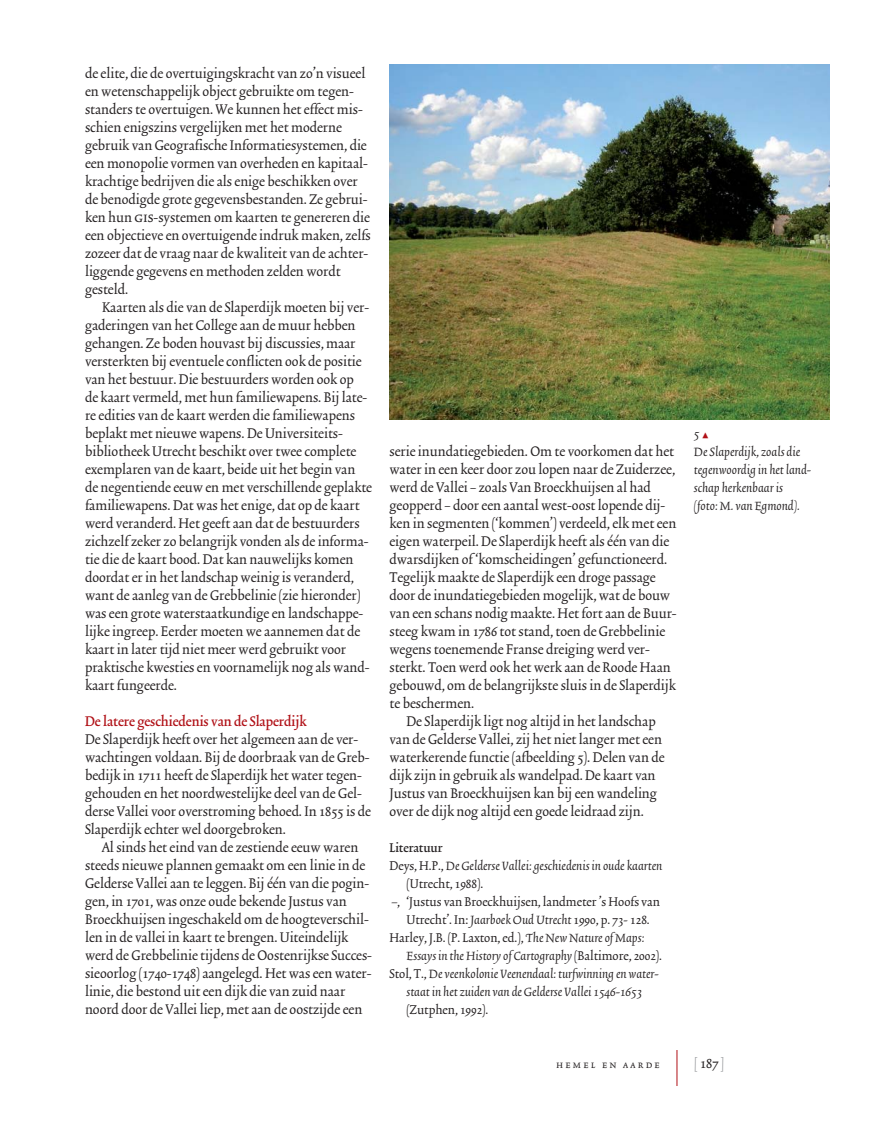
<style>
.page{position:relative;width:893px;height:1127px;background:#fff}
.page>*{position:absolute;margin:0;border:0;box-sizing:border-box;transform-origin:0 0}
.t1{font:16.5px "Trinite No 2 Rom Con";color:#231f20}
.t2{font:16.5px "Trinite No 2 Med Con";color:#b01016}
.t3{font:italic 15px/18px "Trinite No 2";color:#231f20}
.t4{font:15px "Trinite No 2 Rom Con";color:#231f20}
.t5{font:15px "Trinite No 2 Med Con";color:#231f20}
.t6{font:12px "Trinite No 2 Rom Con Exp";letter-spacing:.185em;color:#231f20}
.s1{font-family:"Trinite No 2 Rom Con Exp"}
.s2{font-family:"Trinite No 2 Rom Con";font-style:normal}
.s3{font-family:"Trinite No 2";font-style:italic}
.s4{font-family:"Newspaper Pi BT";font-style:normal;font-size:7.5px;color:#b01016}
.s5{color:#939598}
</style>
<div class="page">
<hr style="left:677px;top:1050px;width:1px;height:36px;background:#b01016">
<img style="left:389px;top:64px;width:440px;height:356px">
<p class="t1" style="left:85px;top:66px;width:282px">de elite, die de overtuigingskracht van zo’n visueel</p>
<p class="t1" style="left:85px;top:84px;width:270px">en wetenschappelijk object gebruikte om tegen-</p>
<p class="t1" style="left:85px;top:102px;width:279px">standers te overtuigen. We kunnen het effect mis-</p>
<p class="t1" style="left:85px;top:120px;width:258px">schien enigszins vergelijken met het moderne</p>
<p class="t1" style="left:85px;top:138px;width:283px">gebruik van Geografische Informatiesystemen, die</p>
<p class="t1" style="left:85px;top:156px;width:284px">een monopolie vormen van overheden en kapitaal-</p>
<p class="t1" style="left:85px;top:174px;width:274px">krachtige bedrijven die als enige beschikken over</p>
<p class="t1" style="left:85px;top:192px;width:284px">de benodigde grote gegevensbestanden. Ze gebrui-</p>
<p class="t1" style="left:85px;top:210px;width:286px">ken hun <span class="s1">gis</span>-systemen om kaarten te genereren die</p>
<p class="t1" style="left:85px;top:228px;width:287px">een objectieve en overtuigende indruk maken, zelfs</p>
<p class="t1" style="left:85px;top:246px;width:285px">zozeer dat de vraag naar de kwaliteit van de achter-</p>
<p class="t1" style="left:85px;top:264px;width:257px">liggende gegevens en methoden zelden wordt</p>
<p class="t1" style="left:85px;top:282px;width:45px">gesteld.</p>
<p class="t1" style="left:102px;top:300px;width:269px">Kaarten als die van de Slaperdijk moeten bij ver-</p>
<p class="t1" style="left:85px;top:318px;width:272px">gaderingen van het College aan de muur hebben</p>
<p class="t1" style="left:85px;top:336px;width:272px">gehangen. Ze boden houvast bij discussies, maar</p>
<p class="t1" style="left:85px;top:354px;width:278px">versterkten bij eventuele conflicten ook de positie</p>
<p class="t1" style="left:85px;top:372px;width:270px">van het bestuur. Die bestuurders worden ook op</p>
<p class="t1" style="left:85px;top:390px;width:284px">de kaart vermeld, met hun familiewapens. Bij late-</p>
<p class="t1" style="left:85px;top:408px;width:271px">re edities van de kaart werden die familiewapens</p>
<p class="t1" style="left:85px;top:426px;width:259px">beplakt met nieuwe wapens. De Universiteits-</p>
<p class="t1" style="left:85px;top:444px;width:273px">bibliotheek Utrecht beschikt over twee complete</p>
<p class="t1" style="left:85px;top:462px;width:272px">exemplaren van de kaart, beide uit het begin van</p>
<p class="t1" style="left:85px;top:480px;width:289px">de negentiende eeuw en met verschillende geplakte</p>
<p class="t1" style="left:85px;top:498px;width:276px">familiewapens. Dat was het enige, dat op de kaart</p>
<p class="t1" style="left:85px;top:516px;width:276px">werd veranderd. Het geeft aan dat de bestuurders</p>
<p class="t1" style="left:85px;top:534px;width:285px">zichzelf zeker zo belangrijk vonden als de informa-</p>
<p class="t1" style="left:85px;top:552px;width:270px">tie die de kaart bood. Dat kan nauwelijks komen</p>
<p class="t1" style="left:85px;top:570px;width:270px">doordat er in het landschap weinig is veranderd,</p>
<p class="t1" style="left:85px;top:588px;width:277px">want de aanleg van de Grebbelinie (zie hieronder)</p>
<p class="t1" style="left:85px;top:606px;width:280px">was een grote waterstaatkundige en landschappe-</p>
<p class="t1" style="left:85px;top:624px;width:277px">lijke ingreep. Eerder moeten we aannemen dat de</p>
<p class="t1" style="left:85px;top:642px;width:263px">kaart in later tijd niet meer werd gebruikt voor</p>
<p class="t1" style="left:85px;top:660px;width:286px">praktische kwesties en voornamelijk nog als wand-</p>
<p class="t1" style="left:85px;top:678px;width:93px">kaart fungeerde.</p>
<p class="t2" style="left:85px;top:714px;width:223px">De latere geschiedenis van de Slaperdijk</p>
<p class="t1" style="left:85px;top:732px;width:275px">De Slaperdijk heeft over het algemeen aan de ver-</p>
<p class="t1" style="left:85px;top:750px;width:286px">wachtingen voldaan. Bij de doorbraak van de Greb-</p>
<p class="t1" style="left:85px;top:768px;width:278px">bedijk in 1711 heeft de Slaperdijk het water tegen-</p>
<p class="t1" style="left:85px;top:786px;width:278px">gehouden en het noordwestelijke deel van de Gel-</p>
<p class="t1" style="left:85px;top:804px;width:287px">derse Vallei voor overstroming behoed. In 1855 is de</p>
<p class="t1" style="left:85px;top:822px;width:202px">Slaperdijk echter wel doorgebroken.</p>
<p class="t1" style="left:102px;top:840px;width:258px">Al sinds het eind van de zestiende eeuw waren</p>
<p class="t1" style="left:85px;top:858px;width:282px">steeds nieuwe plannen gemaakt om een linie in de</p>
<p class="t1" style="left:85px;top:876px;width:286px">Gelderse Vallei aan te leggen. Bij één van die pogin-</p>
<p class="t1" style="left:85px;top:894px;width:263px">gen, in 1701, was onze oude bekende Justus van</p>
<p class="t1" style="left:85px;top:912px;width:285px">Broeckhuijsen ingeschakeld om de hoogteverschil-</p>
<p class="t1" style="left:85px;top:930px;width:265px">len in de vallei in kaart te brengen. Uiteindelijk</p>
<p class="t1" style="left:85px;top:948px;width:289px">werd de Grebbelinie tijdens de Oostenrijkse Succes-</p>
<p class="t1" style="left:85px;top:966px;width:288px">sieoorlog (1740-1748) aangelegd. Het was een water-</p>
<p class="t1" style="left:85px;top:984px;width:262px">linie, die bestond uit een dijk die van zuid naar</p>
<p class="t1" style="left:85px;top:1002px;width:279px">noord door de Vallei liep, met aan de oostzijde een</p>
<p class="t1" style="left:389px;top:444px;width:286px">serie inundatiegebieden. Om te voorkomen dat het</p>
<p class="t1" style="left:389px;top:462px;width:287px">water in een keer door zou lopen naar de Zuiderzee,</p>
<p class="t1" style="left:389px;top:480px;width:263px">werd de Vallei – zoals Van Broeckhuijsen al had</p>
<p class="t1" style="left:389px;top:498px;width:277px">geopperd – door een aantal west-oost lopende dij-</p>
<p class="t1" style="left:389px;top:516px;width:288px">ken in segmenten (‘kommen’) verdeeld, elk met een</p>
<p class="t1" style="left:389px;top:534px;width:281px">eigen waterpeil. De Slaperdijk heeft als één van die</p>
<p class="t1" style="left:389px;top:552px;width:279px">dwarsdijken of ‘komscheidingen’ gefunctioneerd.</p>
<p class="t1" style="left:389px;top:570px;width:268px">Tegelijk maakte de Slaperdijk een droge passage</p>
<p class="t1" style="left:389px;top:588px;width:282px">door de inundatiegebieden mogelijk, wat de bouw</p>
<p class="t1" style="left:389px;top:606px;width:289px">van een schans nodig maakte. Het fort aan de Buur-</p>
<p class="t1" style="left:389px;top:624px;width:277px">steeg kwam in 1786 tot stand, toen de Grebbelinie</p>
<p class="t1" style="left:389px;top:642px;width:262px">wegens toenemende Franse dreiging werd ver-</p>
<p class="t1" style="left:389px;top:660px;width:283px">sterkt. Toen werd ook het werk aan de Roode Haan</p>
<p class="t1" style="left:389px;top:678px;width:288px">gebouwd, om de belangrijkste sluis in de Slaperdijk</p>
<p class="t1" style="left:389px;top:696px;width:86px">te beschermen.</p>
<p class="t1" style="left:406px;top:714px;width:251px">De Slaperdijk ligt nog altijd in het landschap</p>
<p class="t1" style="left:389px;top:732px;width:274px">van de Gelderse Vallei, zij het niet langer met een</p>
<p class="t1" style="left:389px;top:750px;width:277px">waterkerende functie (afbeelding 5). Delen van de</p>
<p class="t1" style="left:389px;top:768px;width:267px">dijk zijn in gebruik als wandelpad. De kaart van</p>
<p class="t1" style="left:389px;top:786px;width:269px">Justus van Broeckhuijsen kan bij een wandeling</p>
<p class="t1" style="left:389px;top:804px;width:256px">over de dijk nog altijd een goede leidraad zijn.</p>
<p class="t5" style="left:389px;top:841px;width:55px">Literatuur</p>
<p class="t3" style="left:389px;top:857px;width:274px"><span class="s2">Deys, H.P.,</span> De Gelderse Vallei: geschiedenis in oude kaarten</p>
<p class="t4" style="left:406px;top:877px;width:78px">(Utrecht, 1988).</p>
<p class="t4" style="left:392px;top:895px;width:270px">—, ‘Justus van Broeckhuijsen, landmeter ’s Hoofs van</p>
<p class="t4" style="left:406px;top:913px;width:245px">Utrecht’. In: <span class="s3">Jaarboek Oud Utrecht</span>1990, p. 73- 128.</p>
<p class="t4" style="left:389px;top:931px;width:256px">Harley, J.B. (P. Laxton, ed.), <span class="s3">The New Nature of Maps:</span></p>
<p class="t3" style="left:406px;top:947px;width:257px">Essays in the History of Cartography <span class="s2">(Baltimore, 2002).</span></p>
<p class="t3" style="left:389px;top:965px;width:271px"><span class="s2">Stol, T.,</span> De veenkolonie Veenendaal: turfwinning en water-</p>
<p class="t3" style="left:406px;top:983px;width:237px">staat in het zuiden van de Gelderse Vallei 1546-1653</p>
<p class="t4" style="left:406px;top:1003px;width:83px">(Zutphen, 1992).</p>
<p class="t3" style="left:694px;top:425px;width:119px">5<span class="s4">-<br></span>De Slaperdijk, zoals die tegenwoordig in het land&shy;schap herkenbaar is<br>(foto: M. van Egmond).</p>
<p class="t6" style="left:556px;top:1057px;width:105px">hemel en aarde</p>
<p class="t1" style="left:694px;top:1056px;width:32px"><span class="s5">[</span>187<span class="s5">]</span></p>
</div>
